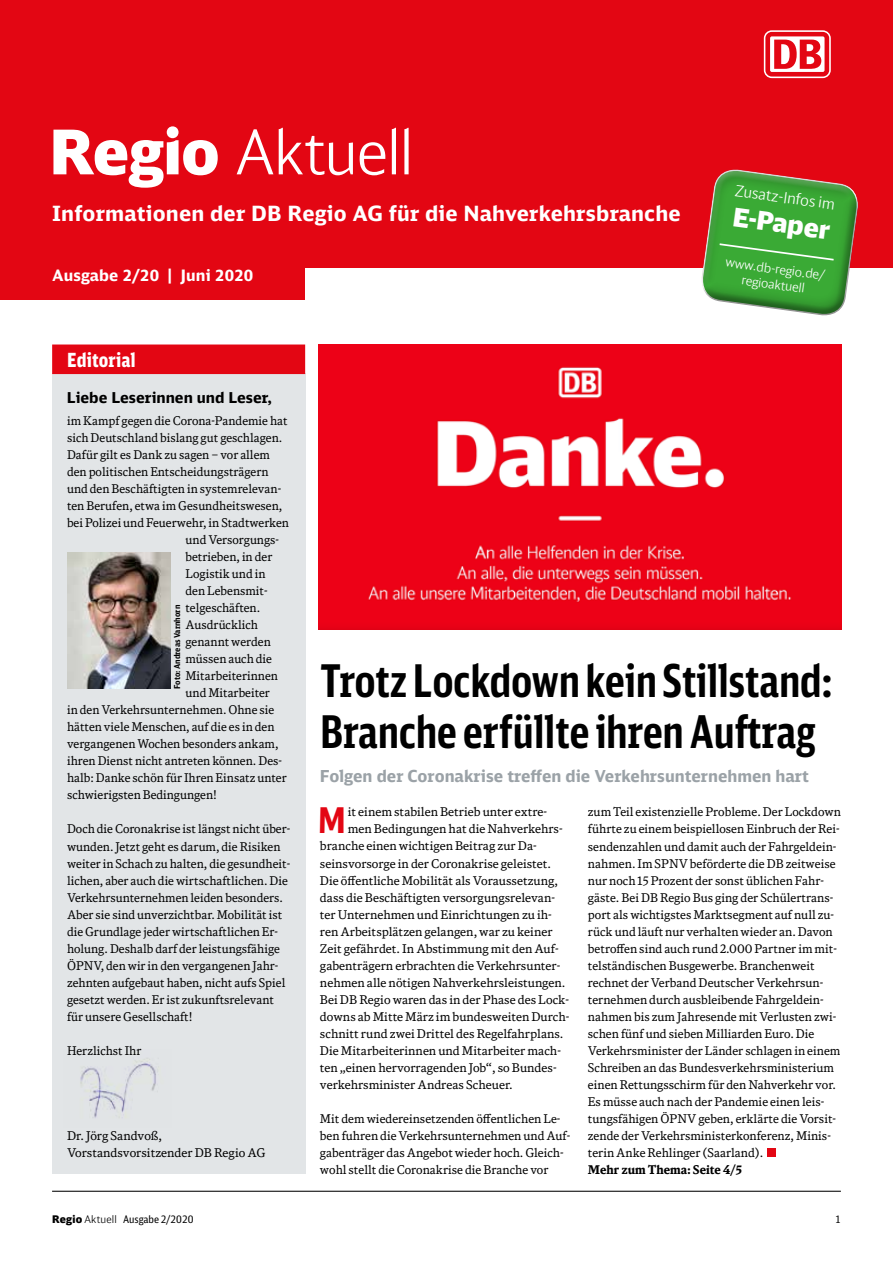
<style>
.page{position:relative;width:893px;height:1263px;background:#fff}
.page>*{position:absolute;margin:0;border:0;box-sizing:border-box;transform-origin:0 0}
.t1{font:300 61.5px "DB Head";letter-spacing:-.015em;color:#fff}
.t2{font:700 45px/51px "DB Sans Comp";letter-spacing:-.01em;color:#000}
.t3{font:700 35.4px "DB Sans Cond";color:#e30613}
.t4{font:900 25.8px "DB Head";color:#fff}
.t5{font:700 21px "DB Sans";letter-spacing:.01em;color:#fff}
.t6{font:900 19.5px "DB Sans Comp";letter-spacing:.01em;color:#fff}
.t7{font:700 16.5px "DB Sans";color:#9ba2a7}
.t8{font:700 15.75px "DB Sans";letter-spacing:.01em;color:#fff}
.t9{font:300 15.45px "DB Head";color:#fff}
.t10{font:700 15px "DB Sans";color:#000}
.t11{font:300 12.9px/15.5px "DB Head";color:#fff;text-align:center}
.t12{font:12px/17px "DB News";color:#000}
.t13{font:700 12px "DB News";color:#000}
.t14{font:10.5px "DB Sans Cond";color:#000}
.t15{font:700 8.25px "DB Sans Cond";color:#000}
.s1{font-weight:900}
.s2{font-family:"DB Head";font-weight:900}
.s3{font-family:"DB Head";font-weight:300}
</style>
<div class="page">
<div style="left:52px;top:373px;width:253px;height:801px;background:#e2e5e7"></div>
<div style="left:52px;top:344px;width:253px;height:30px;background:#e30613"></div>
<div style="left:767px;top:1148px;width:9px;height:9px;background:#e30613"></div>
<img style="left:80px;top:1058px;width:76px;height:60px">
<div style="left:0;top:238px;width:305px;height:62px;background:#e30613"></div>
<div style="left:0;top:0;width:893px;height:268px;background:#e30613"></div>
<svg style="left:764px;top:30px;width:67px;height:48px"></svg>
<svg style="left:765px;top:32px;width:64px;height:45px"></svg>
<hr style="left:52px;top:1191px;width:789px;height:1px;background:#000">
<svg style="left:702px;top:169px;width:156px;height:147px"></svg>
<img style="left:67px;top:552px;width:104px;height:136px">
<img style="left:319px;top:344px;width:522px;height:285px">
<h1 class="t1" style="left:50px;top:114px;width:366px"><span class="s1">Regio</span> Aktuell</h1>
<h3 class="t5" style="left:52px;top:200px;width:630px">Informationen der DB Regio AG für die Nahverkehrsbranche</h3>
<h3 class="t8" style="left:52px;top:265px;width:203px">Ausgabe 2/20 | Juni 2020</h3>
<h3 class="t6" style="left:67px;top:348px;width:70px">Editorial</h3>
<p class="t10" style="left:67px;top:388px;width:206px">Liebe Leserinnen und Leser,</p>
<p class="t9" style="left:736px;top:181px;width:102px;rotate:8deg">Zusatz-Infos im</p>
<h3 class="t4" style="left:735px;top:200px;width:100px;rotate:8deg">E-Paper</h3>
<p class="t11" style="left:727px;top:254px;width:102px;rotate:8deg">www.db-regio.de/ regioaktuell</p>
<p class="t12" style="left:67px;top:412px;width:222px">im Kampf gegen die Corona-Pandemie hat</p>
<p class="t12" style="left:67px;top:429px;width:217px">sich Deutschland bislang gut geschlagen.</p>
<p class="t12" style="left:67px;top:446px;width:204px">Dafür gilt es Dank zu sagen – vor allem</p>
<p class="t12" style="left:67px;top:463px;width:203px">den politischen Entscheidungsträgern</p>
<p class="t12" style="left:67px;top:480px;width:216px">und den Beschäftigten in systemrelevan-</p>
<p class="t12" style="left:67px;top:497px;width:217px">ten Berufen, etwa im Gesundheitswesen,</p>
<p class="t12" style="left:67px;top:514px;width:224px">bei Polizei und Feuerwehr, in Stadtwerken</p>
<p class="t12" style="left:186px;top:531px;width:95px">und Versorgungs-</p>
<p class="t12" style="left:186px;top:548px;width:88px">betrieben, in der</p>
<p class="t12" style="left:186px;top:565px;width:82px">Logistik und in</p>
<p class="t12" style="left:186px;top:582px;width:84px">den Lebensmit-</p>
<p class="t12" style="left:186px;top:599px;width:76px">telgeschäften.</p>
<p class="t12" style="left:186px;top:616px;width:74px">Ausdrücklich</p>
<p class="t12" style="left:186px;top:633px;width:87px">genannt werden</p>
<p class="t12" style="left:186px;top:650px;width:88px">müssen auch die</p>
<p class="t12" style="left:186px;top:667px;width:94px">Mitarbeiterinnen</p>
<p class="t12" style="left:186px;top:684px;width:86px">und Mitarbeiter</p>
<p class="t12" style="left:67px;top:701px;width:209px">in den Verkehrsunternehmen. Ohne sie</p>
<p class="t12" style="left:67px;top:718px;width:209px">hätten viele Menschen, auf die es in den</p>
<p class="t12" style="left:67px;top:735px;width:213px">vergangenen Wochen besonders ankam,</p>
<p class="t12" style="left:67px;top:752px;width:216px">ihren Dienst nicht antreten können. Des-</p>
<p class="t12" style="left:67px;top:769px;width:221px">halb: Danke schön für Ihren Einsatz unter</p>
<p class="t12" style="left:67px;top:786px;width:151px">schwierigsten Bedingungen!</p>
<p class="t12" style="left:67px;top:820px;width:225px">Doch die Coronakrise ist längst nicht über&shy;wunden. Jetzt geht es darum, die Risiken weiter in Schach zu halten, die gesundheit&shy;lichen, aber auch die wirtschaftlichen. Die Verkehrsunternehmen leiden besonders.<br>Aber sie sind unverzichtbar. Mobilität ist die Grundlage jeder wirtschaftlichen Er&shy;holung. Deshalb darf der leistungsfähige ÖPNV, den wir in den vergangenen Jahr&shy;zehnten aufgebaut haben, nicht aufs Spiel gesetzt werden. Er ist zukunftsrelevant für unsere Gesellschaft!</p>
<p class="t12" style="left:67px;top:1042px;width:76px">Herzlichst Ihr</p>
<p class="t15" style="left:172px;top:689px;width:85px;rotate:-90deg">Foto: Andreas Varnhorn</p>
<p class="t12" style="left:67px;top:1127px;width:200px">Dr. Jörg Sandvoß,<br>Vorstandsvorsitzender DB Regio AG</p>
<h2 class="t2" style="left:320px;top:655px;width:514px">Trotz Lockdown kein Stillstand:<br>Branche erfüllte ihren Auftrag</h2>
<h3 class="t7" style="left:320px;top:766px;width:491px">Folgen der Coronakrise treffen die Verkehrsunternehmen hart</h3>
<h3 class="t3" style="left:318px;top:798px;width:30px">M</h3>
<p class="t12" style="left:348px;top:803px;width:201px">it einem stabilen Betrieb unter extre-</p>
<p class="t12" style="left:588px;top:803px;width:255px">zum Teil existenzielle Probleme. Der Lockdown führte zu einem beispiellosen Einbruch der Rei&shy;sendenzahlen und damit auch der Fahrgeldein&shy;nahmen. Im SPNV beförderte die DB zeitweise nur noch 15 Prozent der sonst üblichen Fahr&shy;gäste. Bei DB Regio Bus ging der Schülertrans&shy;port als wichtigstes Marktsegment auf null zu&shy;rück und läuft nur verhalten wieder an. Davon betroffen sind auch rund 2.000 Partner im mit&shy;telständischen Busgewerbe. Branchenweit rechnet der Verband Deutscher Verkehrsun&shy;ternehmen durch ausbleibende Fahrgeldein&shy;nahmen bis zum Jahresende mit Verlusten zwi&shy;schen fünf und sieben Milliarden Euro. Die Verkehrsminister der Länder schlagen in einem Schreiben an das Bundesverkehrsministerium einen Rettungsschirm für den Nahverkehr vor.<br>Es müsse auch nach der Pandemie einen leis&shy;tungsfähigen ÖPNV geben, erklärte die Vorsit&shy;zende der Verkehrsministerkonferenz, Minis&shy;terin Anke Rehlinger (Saarland).</p>
<p class="t13" style="left:588px;top:1162px;width:156px">Mehr zum Thema: Seite 4/5</p>
<p class="t12" style="left:348px;top:820px;width:216px">men Bedingungen hat die Nahverkehrs-</p>
<p class="t12" style="left:320px;top:837px;width:218px">branche einen wichtigen Beitrag zur Da-</p>
<p class="t12" style="left:320px;top:854px;width:233px">seinsvorsorge in der Coronakrise geleistet.</p>
<p class="t12" style="left:320px;top:871px;width:240px">Die öffentliche Mobilität als Voraussetzung,</p>
<p class="t12" style="left:320px;top:888px;width:237px">dass die Beschäftigten versorgungsrelevan-</p>
<p class="t12" style="left:320px;top:905px;width:233px">ter Unternehmen und Einrichtungen zu ih-</p>
<p class="t12" style="left:320px;top:922px;width:234px">ren Arbeitsplätzen gelangen, war zu keiner</p>
<p class="t12" style="left:320px;top:939px;width:240px">Zeit gefährdet. In Abstimmung mit den Auf-</p>
<p class="t12" style="left:320px;top:956px;width:242px">gabenträgern erbrachten die Verkehrsunter-</p>
<p class="t12" style="left:320px;top:973px;width:247px">nehmen alle nötigen Nahverkehrsleistungen.</p>
<p class="t12" style="left:320px;top:990px;width:250px">Bei DB Regio waren das in der Phase des Lock-</p>
<p class="t12" style="left:320px;top:1007px;width:251px">downs ab Mitte März im bundesweiten Durch-</p>
<p class="t12" style="left:320px;top:1024px;width:245px">schnitt rund zwei Drittel des Regelfahrplans.</p>
<p class="t12" style="left:320px;top:1041px;width:242px">Die Mitarbeiterinnen und Mitarbeiter mach-</p>
<p class="t12" style="left:320px;top:1058px;width:238px">ten „einen hervorragenden Job“, so Bundes-</p>
<p class="t12" style="left:320px;top:1075px;width:194px">verkehrsminister Andreas Scheuer.</p>
<p class="t12" style="left:320px;top:1110px;width:252px">Mit dem wiedereinsetzenden öffentlichen Le&shy;ben fuhren die Verkehrsunternehmen und Auf&shy;gabenträger das Angebot wieder hoch. Gleich&shy;wohl stellt die Coronakrise die Branche vor</p>
<p class="t14" style="left:52px;top:1212px;width:143px"><span class="s2">Regio</span> <span class="s3">Aktuell</span> Ausgabe 2/2020</p>
<p class="t14" style="left:835px;top:1212px;width:7px">1</p>
</div>
